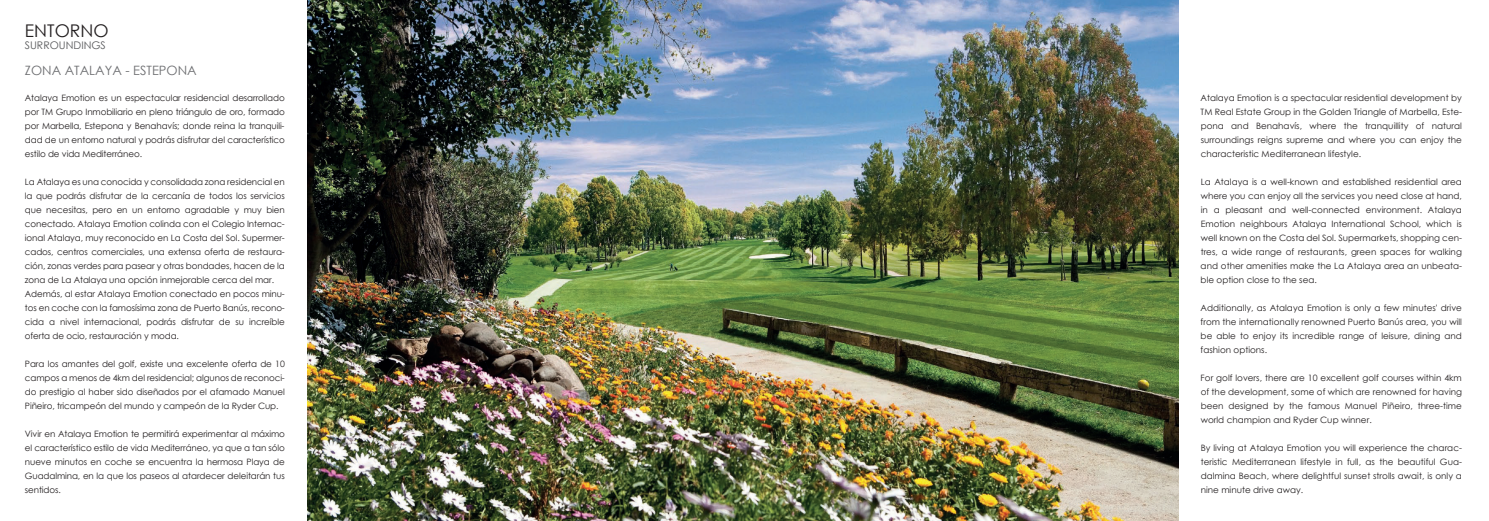
<style>
.page{position:relative;width:1489px;height:521px;background:#fff}
.page>*{position:absolute;margin:0;border:0;box-sizing:border-box;transform-origin:0 0}
.t1{font:17.5px "Century Gothic";color:#231f20}
.t2{font:12.86px "Century Gothic";color:#6c6d70}
.t3{font:10.5px "Century Gothic";color:#57585a}
.t4{font:8.75px/14px "Century Gothic";letter-spacing:-.01em;color:#231f20;text-align:justify}
</style>
<div class="page">
<img style="left:307px;top:0;width:871px;height:521px">
<h1 class="t1" style="left:25px;top:19px;width:85px">ENTORNO</h1>
<p class="t3" style="left:25px;top:38px;width:82px">SURROUNDINGS</p>
<h2 class="t2" style="left:25px;top:61px;width:173px">ZONA ATALAYA - ESTEPONA</h2>
<p class="t4" style="left:25px;top:90px;width:261px">Atalaya Emotion es un espectacular residencial desarrollado por TM Grupo Inmobiliario en pleno triángulo de oro, formado por Marbella, Estepona y Benahavís; donde reina la tranquili&shy;dad de un entorno natural y podrás disfrutar del característico estilo de vida Mediterráneo.</p>
<p class="t4" style="left:25px;top:174px;width:261px;text-align:left">La Atalaya es una conocida y consolidada zona residencial en la que podrás disfrutar de la cercanía de todos los servicios que necesitas, pero en un entorno agradable y muy bien conectado. Atalaya Emotion colinda con el Colegio Internac&shy;ional Atalaya, muy reconocido en La Costa del Sol. Supermer&shy;cados, centros comerciales, una extensa oferta de restaura&shy;ción, zonas verdes para pasear y otras bondades, hacen de la zona de La Atalaya una opción inmejorable cerca del mar.<br>Además, al estar Atalaya Emotion conectado en pocos minu&shy;tos en coche con la famosísima zona de Puerto Banús, recono&shy;cida a nivel internacional, podrás disfrutar de su increíble oferta de ocio, restauración y moda.</p>
<p class="t4" style="left:25px;top:356px;width:261px">Para los amantes del golf, existe una excelente oferta de 10 campos a menos de 4km del residencial; algunos de reconoci&shy;do prestigio al haber sido diseñados por el afamado Manuel Piñeiro, tricampeón del mundo y campeón de la Ryder Cup.</p>
<p class="t4" style="left:25px;top:426px;width:261px">Vivir en Atalaya Emotion te permitirá experimentar al máximo el característico estilo de vida Mediterráneo, ya que a tan sólo nueve minutos en coche se encuentra la hermosa Playa de Guadalmina, en la que los paseos al atardecer deleitarán tus sentidos.</p>
<p class="t4" style="left:1200px;top:90px;width:263px">Atalaya Emotion is a spectacular residential development by TM Real Estate Group in the Golden Triangle of Marbella, Este&shy;pona and Benahavís, where the tranquillity of natural surroundings reigns supreme and where you can enjoy the characteristic Mediterranean lifestyle.</p>
<p class="t4" style="left:1200px;top:174px;width:263px">La Atalaya is a well-known and established residential area where you can enjoy all the services you need close at hand, in a pleasant and well-connected environment. Atalaya Emotion neighbours Atalaya International School, which is well known on the Costa del Sol. Supermarkets, shopping cen&shy;tres, a wide range of restaurants, green spaces for walking and other amenities make the La Atalaya area an unbeata&shy;ble option close to the sea.</p>
<p class="t4" style="left:1200px;top:300px;width:263px">Additionally, as Atalaya Emotion is only a few minutes' drive from the internationally renowned Puerto Banús area, you will be able to enjoy its incredible range of leisure, dining and fashion options.</p>
<p class="t4" style="left:1200px;top:370px;width:263px">For golf lovers, there are 10 excellent golf courses within 4km of the development, some of which are renowned for having been designed by the famous Manuel Piñeiro, three-time world champion and Ryder Cup winner.</p>
<p class="t4" style="left:1200px;top:440px;width:263px">By living at Atalaya Emotion you will experience the charac&shy;teristic Mediterranean lifestyle in full, as the beautiful Gua&shy;dalmina Beach, where delightful sunset strolls await, is only a nine minute drive away.</p>
</div>
